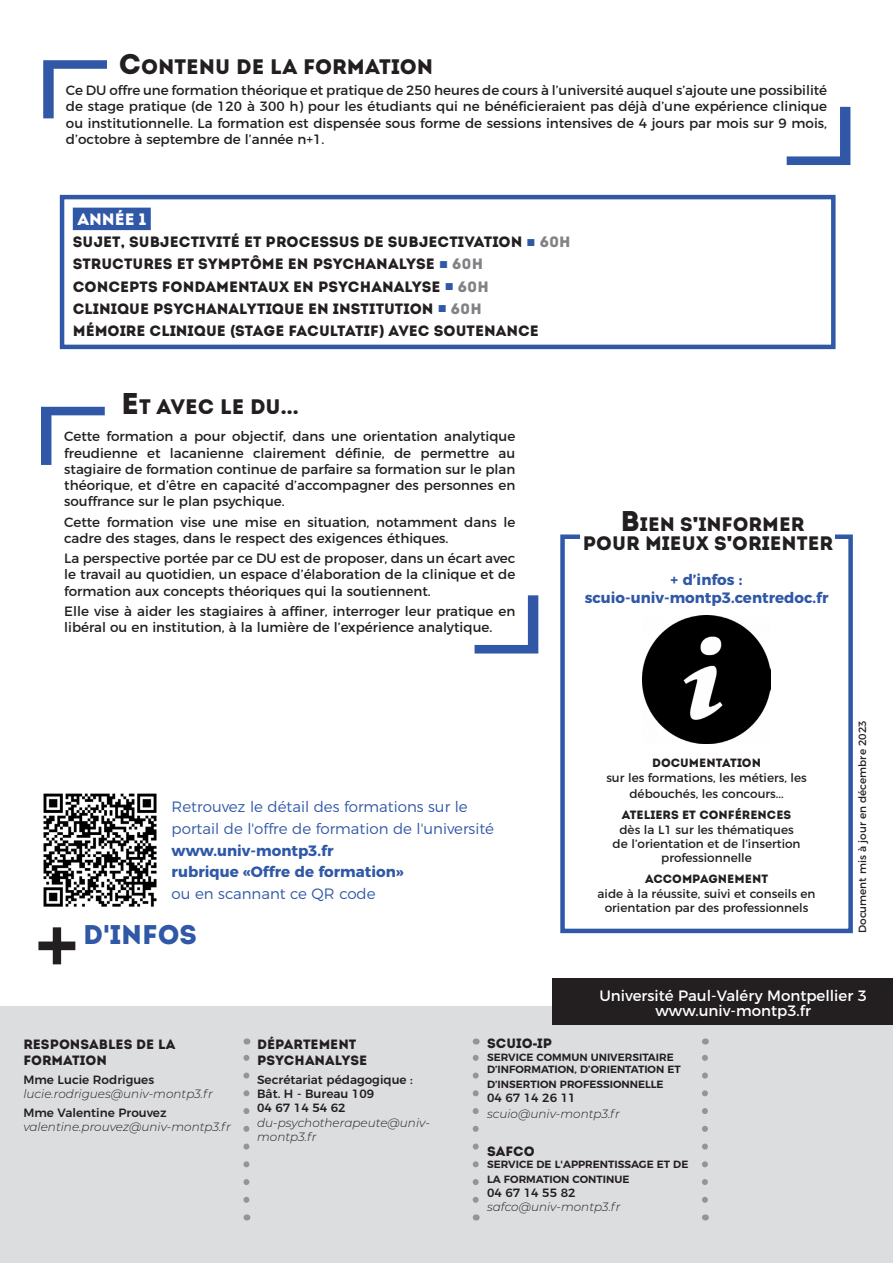
<style>
.page{position:relative;width:893px;height:1263px;background:#fff}
.page>*{position:absolute;margin:0;border:0;box-sizing:border-box;transform-origin:0 0}
.t1{font:27px "Intro";color:#3058a7}
.t2{font:21px "Intro";color:#231f20}
.t3{font:19.5px/19.5px "Intro";color:#231f20;text-align:center}
.t4{font:16.5px "Intro";color:#fff}
.t5{font:15px/22.2px "Intro";color:#231f20}
.t6{font:300 15px/21.6px "Montserrat";color:#3058a7}
.t7{font:700 15px/21.6px "Montserrat";color:#3058a7}
.t8{font:15px/15px "Montserrat";color:#fff;text-align:center}
.t9{font:13.5px/16.2px "Montserrat";color:#231f20;text-align:justify}
.t10{font:13.5px/16.2px "Intro";color:#231f20}
.t11{font:12px/14.4px "Montserrat";color:#231f20;text-align:center}
.t12{font:italic 300 12px/14.4px "Montserrat";color:#231f20}
.t13{font:500 12px/14.4px "Montserrat";color:#231f20}
.t14{font:12px "Intro";color:#231f20}
.t15{font:600 10.5px/12.6px "Montserrat";color:#231f20}
.t16{font:10.5px "Montserrat";color:#231f20}
.s1{font-size:28.5px}
.s2{font-family:"Arial";font-weight:700;color:#3058a7}
.s3{color:#808285}
.s4{font-family:"Montserrat";font-weight:700}
.s5{font-size:30px}
.s6{font-family:"Arial";font-weight:900}
</style>
<div class="page">
<svg style="left:41px;top:407px;width:64px;height:58px"></svg>
<div style="left:0;top:1006px;width:893px;height:257px;background:#dcdddf"></div>
<div style="left:552px;top:978px;width:341px;height:47px;background:#231f20"></div>
<svg style="left:475px;top:595px;width:63px;height:58px"></svg>
<img style="left:43px;top:793px;width:114px;height:114px">
<svg style="left:38px;top:927px;width:38px;height:38px"></svg>
<div style="left:560px;top:534px;width:293px;height:399px;border:4px solid #3058a7"></div>
<img style="left:643px;top:616px;width:127px;height:127px">
<div style="left:580px;top:509px;width:255px;height:41px;background:#fff"></div>
<div style="left:73px;top:208px;width:78px;height:22px;background:#3058a7"></div>
<div style="left:60px;top:195px;width:776px;height:154px;border:4px solid #3058a7"></div>
<svg style="left:787px;top:107px;width:63px;height:58px"></svg>
<svg style="left:43px;top:60px;width:64px;height:58px"></svg>
<svg style="left:243px;top:1054px;width:6px;height:146px"></svg>
<svg style="left:473px;top:1054px;width:6px;height:146px"></svg>
<svg style="left:702px;top:1055px;width:6px;height:145px"></svg>
<h2 class="t2" style="left:119px;top:54px;width:316px"><span class="s1">C</span>ONTENU DE LA FORMATION</h2>
<p class="t9" style="left:66px;top:81px;width:763px">Ce DU offre une formation théorique et pratique de 250 heures de cours à l’université auquel s’ajoute une possibilité de stage pratique (de 120 à 300 h) pour les étudiants qui ne bénéficieraient pas déjà d’une expérience clinique ou institutionnelle. La formation est dispensée sous forme de sessions intensives de 4 jours par mois sur 9 mois, d’octobre à septembre de l’année n+1.</p>
<p class="t4" style="left:77px;top:209px;width:70px">ANNÉE 1</p>
<p class="t5" style="left:73px;top:231px;width:499px">SUJET, SUBJECTIVITÉ ET PROCESSUS DE SUBJECTIVATION <span class="s2">■</span> <span class="s3">60H </span>STRUCTURES ET SYMPTÔME EN PSYCHANALYSE <span class="s2">■</span> <span class="s3">60H </span>CONCEPTS FONDAMENTAUX EN PSYCHANALYSE <span class="s2">■</span> <span class="s3">60H<br></span>CLINIQUE PSYCHANALYTIQUE EN INSTITUTION <span class="s2">■</span> <span class="s3">60H<br></span>MÉMOIRE CLINIQUE <span class="s4">(</span>STAGE FACULTATIF<span class="s4">)</span> AVEC SOUTENANCE</p>
<h2 class="t2" style="left:121px;top:394px;width:179px"><span class="s5">E</span>T AVEC LE DU...</h2>
<p class="t9" style="left:64px;top:427px;width:453px">Cette formation a pour objectif, dans une orientation analytique freudienne et lacanienne clairement définie, de permettre au stagiaire de formation continue de parfaire sa formation sur le plan théorique, et d’être en capacité d’accompagner des personnes en souffrance sur le plan psychique.</p>
<p class="t9" style="left:64px;top:512px;width:453px">Cette formation vise une mise en situation, notamment dans le cadre des stages, dans le respect des exigences éthiques.</p>
<p class="t9" style="left:64px;top:549px;width:453px">La perspective portée par ce DU est de proposer, dans un écart avec le travail au quotidien, un espace d’élaboration de la clinique et de formation aux concepts théoriques qui la soutiennent.</p>
<p class="t9" style="left:64px;top:602px;width:453px">Elle vise à aider les stagiaires à affiner, interroger leur pratique en libéral ou en institution, à la lumière de l’expérience analytique.</p>
<p class="t6" style="left:172px;top:795px;width:324px">Retrouvez le détail des formations sur le portail de l'offre de formation de l'université</p>
<p class="t7" style="left:172px;top:838px;width:233px">www.univ-montp3.fr rubrique «Offre de formation»</p>
<p class="t6" style="left:172px;top:881px;width:205px">ou en scannant ce QR code</p>
<h1 class="t1" style="left:83px;top:918px;width:115px">D<span class="s4">'</span>INFOS</h1>
<h3 class="t3" style="left:583px;top:514px;width:252px"><span class="s1">B</span>IEN S<span class="s6">'</span>INFORMER<br>POUR MIEUX S<span class="s6">'</span>ORIENTER</h3>
<p class="t7" style="left:585px;top:570px;width:245px;line-height:18px;text-align:center">+ d’infos : scuio-univ-montp3.centredoc.fr</p>
<p class="t14" style="left:652px;top:756px;width:110px">DOCUMENTATION</p>
<p class="t11" style="left:606px;top:768px;width:202px;line-height:16.5px">sur les formations, les métiers, les débouchés, les concours...</p>
<p class="t14" style="left:622px;top:808px;width:171px">ATELIERS ET CONFÉRENCES</p>
<p class="t11" style="left:613px;top:821px;width:189px">dès la L1 sur les thématiques de l’orientation et de l’insertion professionnelle</p>
<p class="t14" style="left:645px;top:872px;width:125px">ACCOMPAGNEMENT</p>
<p class="t11" style="left:598px;top:885px;width:220px">aide à la réussite, suivi et conseils en orientation par des professionnels</p>
<p class="t16" style="left:854px;top:933px;width:214px;rotate:-90deg">Document mis à jour en décembre 2023</p>
<p class="t8" style="left:599px;top:987px;width:269px">Université Paul-Valéry Montpellier 3 www.univ-montp3.fr</p>
<p class="t10" style="left:23px;top:1036px;width:154px">RESPONSABLES DE LA<br>FORMATION</p>
<p class="t13" style="left:23px;top:1071px;width:132px">Mme Lucie Rodrigues</p>
<p class="t12" style="left:23px;top:1086px;width:191px">lucie.rodrigues@univ-montp3.fr</p>
<p class="t13" style="left:23px;top:1104px;width:145px">Mme Valentine Prouvez</p>
<p class="t12" style="left:23px;top:1119px;width:209px">valentine.prouvez@univ-montp3.fr</p>
<p class="t10" style="left:257px;top:1036px;width:112px">DÉPARTEMENT<br>PSYCHANALYSE</p>
<p class="t13" style="left:257px;top:1071px;width:157px">Secrétariat pédagogique :<br>Bât. H - Bureau 109<br>04 67 14 54 62</p>
<p class="t12" style="left:257px;top:1115px;width:174px">du-psychotherapeute@univ&shy;montp3.fr</p>
<p class="t10" style="left:487px;top:1035px;width:67px">SCUIO<span class="s6">-</span>IP</p>
<p class="t15" style="left:487px;top:1050px;width:195px">SERVICE COMMUN UNIVERSITAIRE<br>D’INFORMATION, D’ORIENTATION ET</p>
<p class="t15" style="left:487px;top:1077px;width:178px">D’INSERTION PROFESSIONNELLE</p>
<p class="t13" style="left:487px;top:1089px;width:90px">04 67 14 26 11</p>
<p class="t12" style="left:487px;top:1106px;width:134px">scuio@univ-montp3.fr</p>
<p class="t10" style="left:487px;top:1143px;width:49px">SAFCO</p>
<p class="t15" style="left:487px;top:1156px;width:203px;line-height:14.4px">SERVICE DE L'APPRENTISSAGE ET DE<br>LA FORMATION CONTINUE</p>
<p class="t13" style="left:487px;top:1185px;width:90px">04 67 14 55 82</p>
<p class="t12" style="left:487px;top:1199px;width:135px">safco@univ-montp3.fr</p>
</div>
